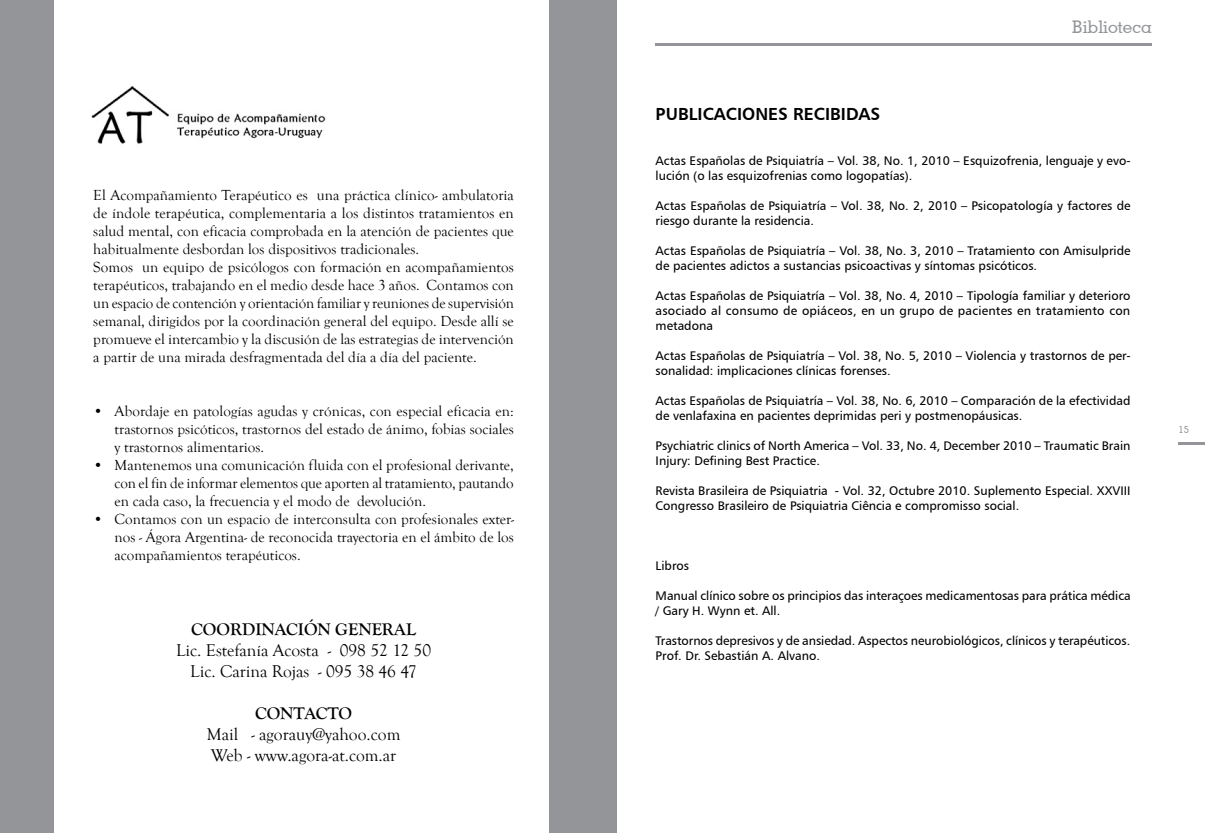
<style>
.page{position:relative;width:1205px;height:833px;background:#fff}
.page>*{position:absolute;margin:0;border:0;box-sizing:border-box;transform-origin:0 0}
.t1{font:17.5px/21px "Goudy Old Style T";color:#000;text-align:center}
.t2{font:700 17.5px "Goudy Old Style T";color:#000}
.t3{font:17.5px "Humanist 777 BT Bold B";color:#000}
.t4{font:500 17.5px "Geometric Slab 703 BT";color:#939598}
.t5{font:15px/18px "Goudy Old Style T";color:#000;text-align:justify}
.t6{font:12.5px/15px "Humanist 777 BT Roman B";color:#000}
.t7{font:500 10px "Geometric Slab 703 BT";color:#939598}
</style>
<div class="page">
<hr style="left:1178px;top:442px;width:27px;height:2px;background:#939598">
<hr style="left:656px;top:43px;width:496px;height:3px;background:#939598">
<div style="left:0;top:0;width:53px;height:833px;background:#939598"></div>
<div style="left:549px;top:0;width:68px;height:833px;background:#939598"></div>
<img style="left:91px;top:86px;width:235px;height:58px">
<p class="t5" style="left:93px;top:186px;width:422px;text-align:left">El Acompañamiento Terapéutico es una práctica clínico- ambulatoria de índole terapéutica, complementaria a los distintos tratamientos en salud mental, con eficacia comprobada en la atención de pacientes que habitualmente desbordan los dispositivos tradicionales.<br>Somos un equipo de psicólogos con formación en acompañamientos terapéuticos, trabajando en el medio desde hace 3 años. Contamos con un espacio de contención y orientación familiar y reuniones de supervisión semanal, dirigidos por la coordinación general del equipo. Desde allí se promueve el intercambio y la discusión de las estrategias de intervención a partir de una mirada desfragmentada del día a día del paciente.</p>
<p class="t5" style="left:115px;top:402px;width:401px;text-indent:-21px">• Abordaje en patologías agudas y crónicas, con especial eficacia en: trastornos psicóticos, trastornos del estado de ánimo, fobias sociales y trastornos alimentarios.</p>
<p class="t5" style="left:115px;top:456px;width:401px;text-indent:-21px">• Mantenemos una comunicación fluida con el profesional derivante, con el fin de informar elementos que aporten al tratamiento, pautando en cada caso, la frecuencia y el modo de devolución.</p>
<p class="t5" style="left:115px;top:510px;width:401px;text-indent:-21px">• Contamos con un espacio de interconsulta con profesionales exter&shy;nos - Ágora Argentina- de reconocida trayectoria en el ámbito de los acompañamientos terapéuticos.</p>
<h1 class="t2" style="left:191px;top:619px;width:226px">COORDINACIÓN GENERAL</h1>
<h1 class="t1" style="left:176px;top:640px;width:257px">Lic. Estefanía Acosta - 098 52 12 50<br>Lic. Carina Rojas - 095 38 46 47</h1>
<h1 class="t2" style="left:255px;top:703px;width:99px">CONTACTO</h1>
<h1 class="t1" style="left:207px;top:724px;width:195px;text-align:left">Mail - agorauy@yahoo.com<br>Web - www.agora-at.com.ar</h1>
<h1 class="t4" style="left:1072px;top:16px;width:81px">Biblioteca</h1>
<h1 class="t3" style="left:656px;top:103px;width:226px">PUBLICACIONES RECIBIDAS</h1>
<p class="t6" style="left:656px;top:153px;width:476px">Actas Españolas de Psiquiatría – Vol. 38, No. 1, 2010 – Esquizofrenia, lenguaje y evo&shy;lución (o las esquizofrenias como logopatías).</p>
<p class="t6" style="left:656px;top:198px;width:476px">Actas Españolas de Psiquiatría – Vol. 38, No. 2, 2010 – Psicopatología y factores de riesgo durante la residencia.</p>
<p class="t6" style="left:656px;top:243px;width:476px">Actas Españolas de Psiquiatría – Vol. 38, No. 3, 2010 – Tratamiento con Amisulpride de pacientes adictos a sustancias psicoactivas y síntomas psicóticos.</p>
<p class="t6" style="left:656px;top:288px;width:476px;text-align:justify">Actas Españolas de Psiquiatría – Vol. 38, No. 4, 2010 – Tipología familiar y deterioro asociado al consumo de opiáceos, en un grupo de pacientes en tratamiento con metadona</p>
<p class="t6" style="left:656px;top:348px;width:476px">Actas Españolas de Psiquiatría – Vol. 38, No. 5, 2010 – Violencia y trastornos de per&shy;sonalidad: implicaciones clínicas forenses.</p>
<p class="t6" style="left:656px;top:393px;width:476px">Actas Españolas de Psiquiatría – Vol. 38, No. 6, 2010 – Comparación de la efectividad de venlafaxina en pacientes deprimidas peri y postmenopáusicas.</p>
<p class="t6" style="left:656px;top:438px;width:476px">Psychiatric clinics of North America – Vol. 33, No. 4, December 2010 – Traumatic Brain<br>Injury: Defining Best Practice.</p>
<p class="t6" style="left:656px;top:483px;width:476px">Revista Brasileira de Psiquiatria - Vol. 32, Octubre 2010. Suplemento Especial. XXVIII<br>Congresso Brasileiro de Psiquiatria Ciência e compromisso social.</p>
<p class="t6" style="left:656px;top:558px;width:35px">Libros</p>
<p class="t6" style="left:656px;top:588px;width:476px">Manual clínico sobre os principios das interaçoes medicamentosas para prática médica / Gary H. Wynn et. All.</p>
<p class="t6" style="left:656px;top:633px;width:476px">Trastornos depresivos y de ansiedad. Aspectos neurobiológicos, clínicos y terapéuticos.<br>Prof. Dr. Sebastián A. Alvano.</p>
<p class="t7" style="left:1178px;top:423px;width:12px">15</p>
</div>
